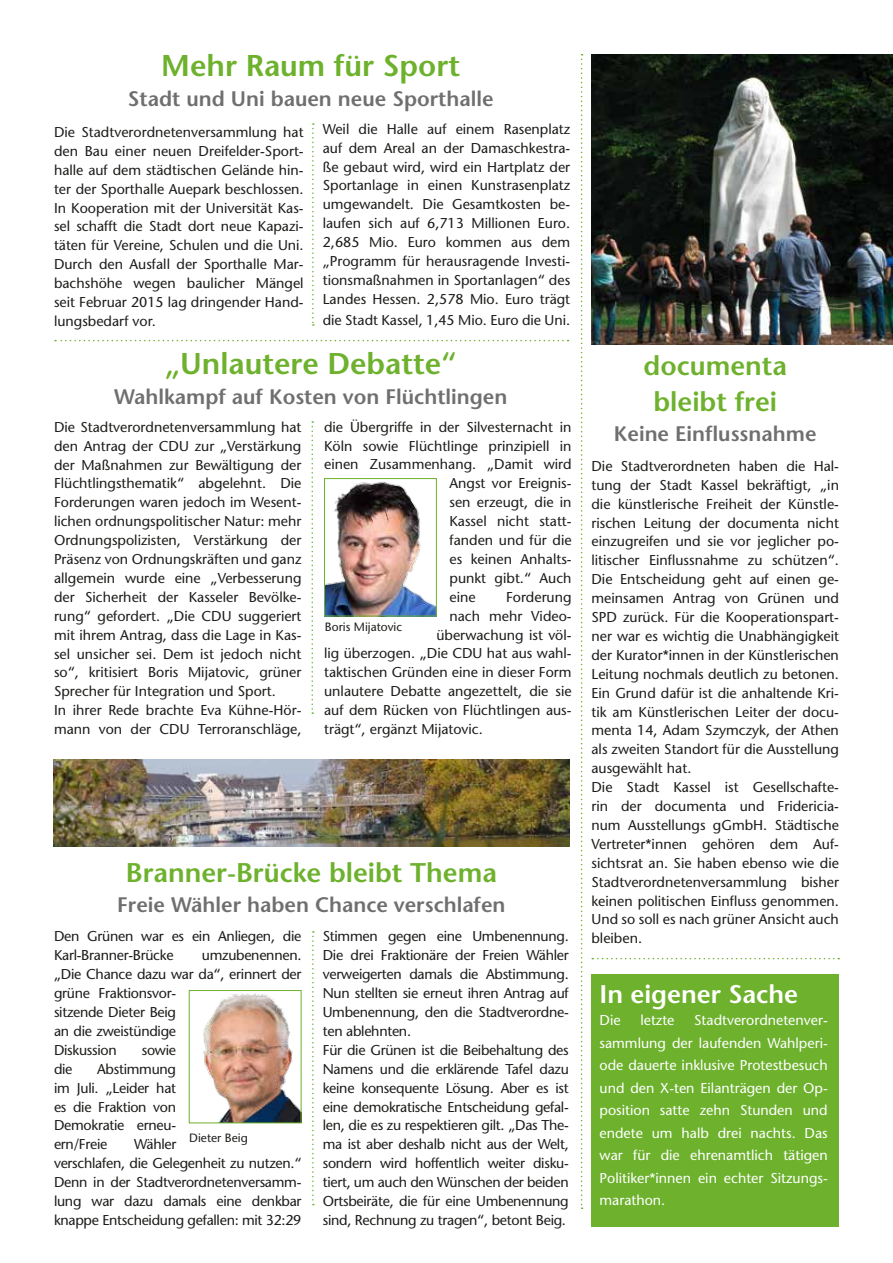
<style>
.page{position:relative;width:893px;height:1263px;background:#fff}
.page>*{position:absolute;margin:0;border:0;box-sizing:border-box;transform-origin:0 0}
.t1{font:600 30px "Stone Sans Std";color:#6db12d}
.t2{font:600 27px/36px "Stone Sans Std";color:#6db12d;text-align:center}
.t3{font:600 25.5px "Stone Sans Std";color:#fff}
.t4{font:600 21px "Stone Sans Std";color:#706f6f}
.t5{font:500 14.25px/18.9px "Stone Sans Std";color:#1d1d1b;text-align:justify}
.t6{font:500 14.25px/18.9px "Stone Sans Std";letter-spacing:-.02em;color:#1d1d1b}
.t7{font:500 14.25px/22.5px "Stone Sans Std";color:#fff;text-align:justify}
.t8{font:500 12px "Stone Sans Std";color:#1d1d1b}
</style>
<div class="page">
<div style="left:591px;top:974px;width:248px;height:252px;background:#6db12d"></div>
<img style="left:203px;top:993px;width:96px;height:128px">
<div style="left:189px;top:990px;width:112px;height:133px;border:1px solid #6db12d"></div>
<img style="left:326px;top:482px;width:109px;height:132px">
<div style="left:324px;top:478px;width:113px;height:138px;border:1px solid #6db12d"></div>
<img style="left:54px;top:759px;width:515px;height:87px">
<img style="left:591px;top:55px;width:302px;height:289px">
<svg style="left:312px;top:123px;width:2px;height:203px"></svg>
<svg style="left:311px;top:421px;width:2px;height:293px"></svg>
<svg style="left:312px;top:931px;width:2px;height:274px"></svg>
<svg style="left:581px;top:54px;width:2px;height:1155px"></svg>
<svg style="left:55px;top:340px;width:513px;height:1px"></svg>
<svg style="left:592px;top:958px;width:247px;height:1px"></svg>
<h1 class="t1" style="left:161px;top:48px;width:300px">Mehr Raum für Sport</h1>
<h3 class="t4" style="left:128px;top:86px;width:367px">Stadt und Uni bauen neue Sporthalle</h3>
<p class="t5" style="left:323px;top:119px;width:249px">Weil die Halle auf einem Rasenplatz auf dem Areal an der Damaschkestra&shy;ße gebaut wird, wird ein Hartplatz der Sportanlage in einen Kunstrasenplatz umgewandelt. Die Gesamtkosten be&shy;laufen sich auf 6,713 Millionen Euro.<br>2,685 Mio. Euro kommen aus dem „Programm für herausragende Investi&shy;tionsmaßnahmen in Sportanlagen“ des Landes Hessen. 2,578 Mio. Euro trägt</p>
<p class="t5" style="left:323px;top:311px;width:249px">die Stadt Kassel, 1,45 Mio. Euro die Uni.</p>
<p class="t5" style="left:54px;top:123px;width:251px">Die Stadtverordnetenversammlung hat den Bau einer neuen Dreifelder-Sport&shy;halle auf dem städtischen Gelände hin&shy;ter der Sporthalle Auepark beschlossen.<br>In Kooperation mit der Universität Kas&shy;sel schafft die Stadt dort neue Kapazi&shy;täten für Vereine, Schulen und die Uni.<br>Durch den Ausfall der Sporthalle Mar&shy;bachshöhe wegen baulicher Mängel seit Februar 2015 lag dringender Hand&shy;lungsbedarf vor.</p>
<h1 class="t1" style="left:165px;top:345px;width:292px">„Unlautere Debatte“</h1>
<h3 class="t4" style="left:114px;top:384px;width:395px">Wahlkampf auf Kosten von Flüchtlingen</h3>
<p class="t5" style="left:54px;top:417px;width:249px;text-align:left">Die Stadtverordnetenversammlung hat den Antrag der CDU zur „Verstärkung der Maßnahmen zur Bewältigung der Flüchtlingsthematik“ abgelehnt. Die Forderungen waren jedoch im Wesent&shy;lichen ordnungspolitischer Natur: mehr Ordnungspolizisten, Verstärkung der Präsenz von Ordnungskräften und ganz allgemein wurde eine „Verbesserung der Sicherheit der Kasseler Bevölke&shy;rung“ gefordert. „Die CDU suggeriert mit ihrem Antrag, dass die Lage in Kas&shy;sel unsicher sei. Dem ist jedoch nicht so“, kritisiert Boris Mijatovic, grüner Sprecher für Integration und Sport.<br>In ihrer Rede brachte Eva Kühne-Hör&shy;mann von der CDU Terroranschläge,</p>
<p class="t5" style="left:324px;top:417px;width:249px">die Übergriffe in der Silvesternacht in</p>
<p class="t5" style="left:324px;top:436px;width:249px">Köln sowie Flüchtlinge prinzipiell in</p>
<p class="t5" style="left:324px;top:455px;width:249px">einen Zusammenhang. „Damit wird</p>
<p class="t5" style="left:449px;top:474px;width:124px">Angst vor Ereignis-</p>
<p class="t5" style="left:449px;top:493px;width:124px">sen erzeugt, die in</p>
<p class="t5" style="left:449px;top:512px;width:124px">Kassel nicht statt-</p>
<p class="t5" style="left:449px;top:531px;width:124px">fanden und für die</p>
<p class="t5" style="left:449px;top:550px;width:124px">es keinen Anhalts-</p>
<p class="t5" style="left:449px;top:568px;width:124px">punkt gibt.“ Auch</p>
<p class="t5" style="left:449px;top:587px;width:28px">eine</p>
<p class="t5" style="left:506px;top:587px;width:67px">Forderung</p>
<p class="t5" style="left:449px;top:606px;width:124px">nach mehr Video-</p>
<p class="t5" style="left:436px;top:625px;width:137px">überwachung ist völ-</p>
<p class="t5" style="left:324px;top:644px;width:249px">lig überzogen. „Die CDU hat aus wahl-</p>
<p class="t5" style="left:324px;top:663px;width:249px">taktischen Gründen eine in dieser Form</p>
<p class="t5" style="left:324px;top:682px;width:249px">unlautere Debatte angezettelt, die sie</p>
<p class="t5" style="left:324px;top:701px;width:249px">auf dem Rücken von Flüchtlingen aus-</p>
<p class="t5" style="left:324px;top:720px;width:160px">trägt“, ergänzt Mijatovic.</p>
<p class="t8" style="left:325px;top:620px;width:79px">Boris Mijatovic</p>
<h2 class="t2" style="left:126px;top:854px;width:373px">Branner-Brücke bleibt Thema</h2>
<h3 class="t4" style="left:117px;top:892px;width:390px">Freie Wähler haben Chance verschlafen</h3>
<p class="t6" style="left:54px;top:927px;width:249px">Den Grünen war es ein Anliegen, die<br>Karl-Branner-Brücke</p>
<p class="t6" style="left:54px;top:946px;width:249px;text-indent:148px">umzubenennen. „Die Chance dazu war da“, erinnert der grüne Fraktionsvor-<br>sitzende Dieter Beig<br>an die zweistündige<br>Diskussion</p>
<p class="t5" style="left:142px;top:1040px;width:36px">sowie</p>
<p class="t5" style="left:54px;top:1059px;width:20px">die</p>
<p class="t5" style="left:54px;top:1059px;width:124px;text-indent:43px">Abstimmung im Juli. „Leider hat es die Fraktion von Demokratie erneu&shy;ern/Freie</p>
<p class="t8" style="left:189px;top:1131px;width:60px">Dieter Beig</p>
<p class="t6" style="left:54px;top:1135px;width:249px;text-indent:80px">Wähler<br>verschlafen, die Gelegenheit zu nutzen.“<br>Denn in der Stadtverordnetenversamm&shy;lung war dazu damals eine denkbar knappe Entscheidung gefallen: mit 32:29</p>
<p class="t6" style="left:323px;top:927px;width:248px">Stimmen gegen eine Umbenennung.<br>Die drei Fraktionäre der Freien Wähler verweigerten damals die Abstimmung.<br>Nun stellten sie erneut ihren Antrag auf Umbenennung, den die Stadtverordne&shy;ten ablehnten.<br>Für die Grünen ist die Beibehaltung des Namens und die erklärende Tafel dazu keine konsequente Lösung. Aber es ist eine demokratische Entscheidung gefal&shy;len, die es zu respektieren gilt. „Das The&shy;ma ist aber deshalb nicht aus der Welt, sondern wird hoffentlich weiter disku&shy;tiert, um auch den Wünschen der beiden Ortsbeiräte, die für eine Umbenennung sind, Rechnung zu tragen“, betont Beig.</p>
<h2 class="t2" style="left:644px;top:347px;width:145px">documenta bleibt frei</h2>
<h3 class="t4" style="left:614px;top:421px;width:204px">Keine Einflussnahme</h3>
<p class="t5" style="left:591px;top:456px;width:249px;text-align:left">Die Stadtverordneten haben die Hal&shy;tung der Stadt Kassel bekräftigt, „in die künstlerische Freiheit der Künstle&shy;rischen Leitung der documenta nicht einzugreifen und sie vor jeglicher po&shy;litischer Einflussnahme zu schützen“.<br>Die Entscheidung geht auf einen ge&shy;meinsamen Antrag von Grünen und SPD zurück. Für die Kooperationspart&shy;ner war es wichtig die Unabhängigkeit der Kurator*innen in der Künstlerischen Leitung nochmals deutlich zu betonen.<br>Ein Grund dafür ist die anhaltende Kri&shy;tik am Künstlerischen Leiter der docu&shy;menta 14, Adam Szymczyk, der Athen als zweiten Standort für die Ausstellung ausgewählt hat.<br>Die Stadt Kassel ist Gesellschafte&shy;rin der documenta und Fridericia&shy;num Ausstellungs gGmbH. Städtische Vertreter*innen gehören dem Auf&shy;sichtsrat an. Sie haben ebenso wie die Stadtverordnetenversammlung bisher keinen politischen Einfluss genommen.<br>Und so soll es nach grüner Ansicht auch bleiben.</p>
<h3 class="t3" style="left:600px;top:978px;width:200px">In eigener Sache</h3>
<p class="t7" style="left:600px;top:1009px;width:23px">Die</p>
<p class="t7" style="left:640px;top:1009px;width:36px">letzte</p>
<p class="t7" style="left:600px;top:1009px;width:230px;text-indent:95px">Stadtverordnetenver&shy;sammlung der laufenden Wahlperi&shy;ode dauerte inklusive Protestbesuch und den X-ten Eilanträgen der Op&shy;position satte zehn Stunden und endete um halb drei nachts. Das war für die ehrenamtlich tätigen Politiker*innen ein echter Sitzungs&shy;marathon.</p>
</div>
